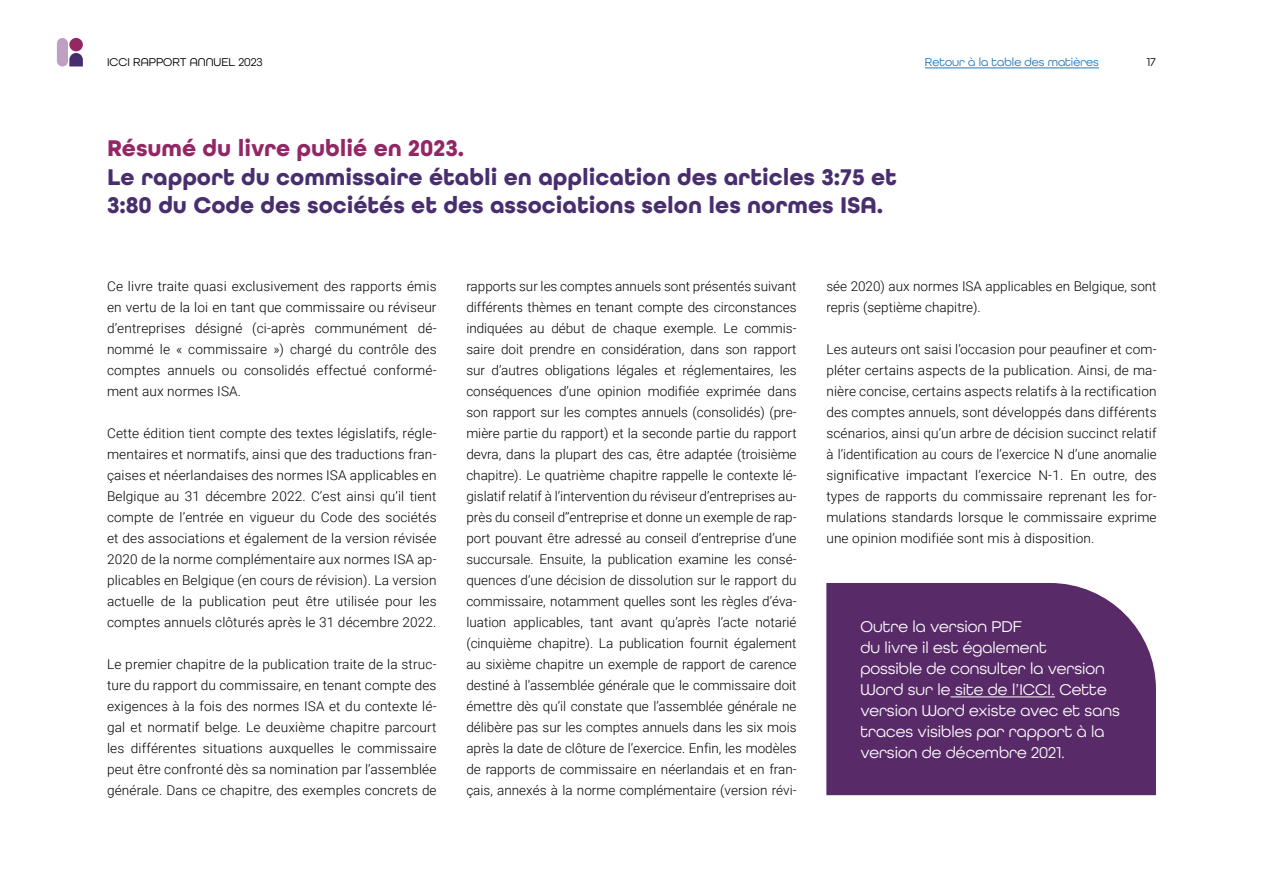
<style>
.page{position:relative;width:1263px;height:893px;background:#fff}
.page>*{position:absolute;margin:0;border:0;box-sizing:border-box;transform-origin:0 0}
.t1{font:700 24px/28.5px "All Round Gothic";color:#482e6f}
.t2{font:700 24px "All Round Gothic";color:#932765}
.t3{font:16.5px/21px "All Round Gothic";color:#fff}
.t4{font:300 13.5px/21px "Roboto";letter-spacing:.01em;color:#000;text-align:justify}
.t5{font:12px "All Round Gothic";color:#1d71b8}
.t6{font:12px "All Round Gothic";color:#000}
</style>
<div class="page">
<div style="left:57px;top:38px;width:11px;height:28px;background:#bf9fc3;border-radius:6px"></div>
<div style="left:69px;top:38px;width:14px;height:13px;background:#932865;border-radius:50%"></div>
<svg style="left:69px;top:53px;width:14px;height:13px"></svg>
<hr style="left:925px;top:68px;width:174px;height:1px;background:#2e74b5">
<div style="left:826px;top:583px;width:330px;height:212px;background:#592a68"></div>
<hr style="left:951px;top:696px;width:104px;height:1px;background:#fff">
<p class="t6" style="left:107px;top:55px;width:157px">ICCI RAPPORT ANNUEL 2023</p>
<p class="t5" style="left:925px;top:55px;width:175px">Retour à la table des matières</p>
<p class="t6" style="left:1146px;top:55px;width:11px">17</p>
<h1 class="t2" style="left:107px;top:134px;width:359px">Résumé du livre publié en 2023.</h1>
<h1 class="t1" style="left:107px;top:163px;width:791px">Le rapport du commissaire établi en application des articles 3:75 et<br>3:80 du Code des sociétés et des associations selon les normes ISA.</h1>
<p class="t4" style="left:107px;top:275px;width:331px">Ce livre traite quasi exclusivement des rapports émis en vertu de la loi en tant que commissaire ou réviseur d’entreprises désigné (ci-après communément dé&shy;nommé le « commissaire ») chargé du contrôle des comptes annuels ou consolidés effectué conformé&shy;ment aux normes ISA.</p>
<p class="t4" style="left:107px;top:422px;width:331px">Cette édition tient compte des textes législatifs, régle&shy;mentaires et normatifs, ainsi que des traductions fran&shy;çaises et néerlandaises des normes ISA applicables en Belgique au 31 décembre 2022. C’est ainsi qu’il tient compte de l’entrée en vigueur du Code des sociétés et des associations et également de la version révisée 2020 de la norme complémentaire aux normes ISA ap&shy;plicables en Belgique (en cours de révision). La version actuelle de la publication peut être utilisée pour les comptes annuels clôturés après le 31 décembre 2022.</p>
<p class="t4" style="left:107px;top:653px;width:331px">Le premier chapitre de la publication traite de la struc&shy;ture du rapport du commissaire, en tenant compte des exigences à la fois des normes ISA et du contexte lé&shy;gal et normatif belge. Le deuxième chapitre parcourt les différentes situations auxquelles le commissaire peut être confronté dès sa nomination par l’assemblée générale. Dans ce chapitre, des exemples concrets de</p>
<p class="t4" style="left:466px;top:275px;width:332px">rapports sur les comptes annuels sont présentés suivant différents thèmes en tenant compte des circonstances indiquées au début de chaque exemple. Le commis&shy;saire doit prendre en considération, dans son rapport sur d’autres obligations légales et réglementaires, les conséquences d’une opinion modifiée exprimée dans son rapport sur les comptes annuels (consolidés) (pre&shy;mière partie du rapport) et la seconde partie du rapport devra, dans la plupart des cas, être adaptée (troisième chapitre). Le quatrième chapitre rappelle le contexte lé&shy;gislatif relatif à l’intervention du réviseur d’entreprises au&shy;près du conseil d’’entreprise et donne un exemple de rap&shy;port pouvant être adressé au conseil d’entreprise d’une succursale. Ensuite, la publication examine les consé&shy;quences d’une décision de dissolution sur le rapport du commissaire, notamment quelles sont les règles d’éva&shy;luation applicables, tant avant qu’après l’acte notarié (cinquième chapitre). La publication fournit également au sixième chapitre un exemple de rapport de carence destiné à l’assemblée générale que le commissaire doit émettre dès qu’il constate que l’assemblée générale ne délibère pas sur les comptes annuels dans les six mois après la date de clôture de l’exercice. Enfin, les modèles de rapports de commissaire en néerlandais et en fran&shy;çais, annexés à la norme complémentaire (version révi-</p>
<p class="t4" style="left:826px;top:275px;width:332px">sée 2020) aux normes ISA applicables en Belgique, sont repris (septième chapitre).</p>
<p class="t4" style="left:826px;top:338px;width:332px">Les auteurs ont saisi l’occasion pour peaufiner et com&shy;pléter certains aspects de la publication. Ainsi, de ma&shy;nière concise, certains aspects relatifs à la rectification des comptes annuels, sont développés dans différents scénarios, ainsi qu’un arbre de décision succinct relatif à l’identification au cours de l’exercice N d’une anomalie significative impactant l’exercice N-1. En outre, des types de rapports du commissaire reprenant les for&shy;mulations standards lorsque le commissaire exprime une opinion modifiée sont mis à disposition.</p>
<p class="t3" style="left:860px;top:616px;width:261px">Outre la version PDF<br>du livre il est également<br>possible de consulter la version<br>Word sur le site de l’ICCI. Cette version Word existe avec et sans traces visibles par rapport à la version de décembre 2021.</p>
</div>
